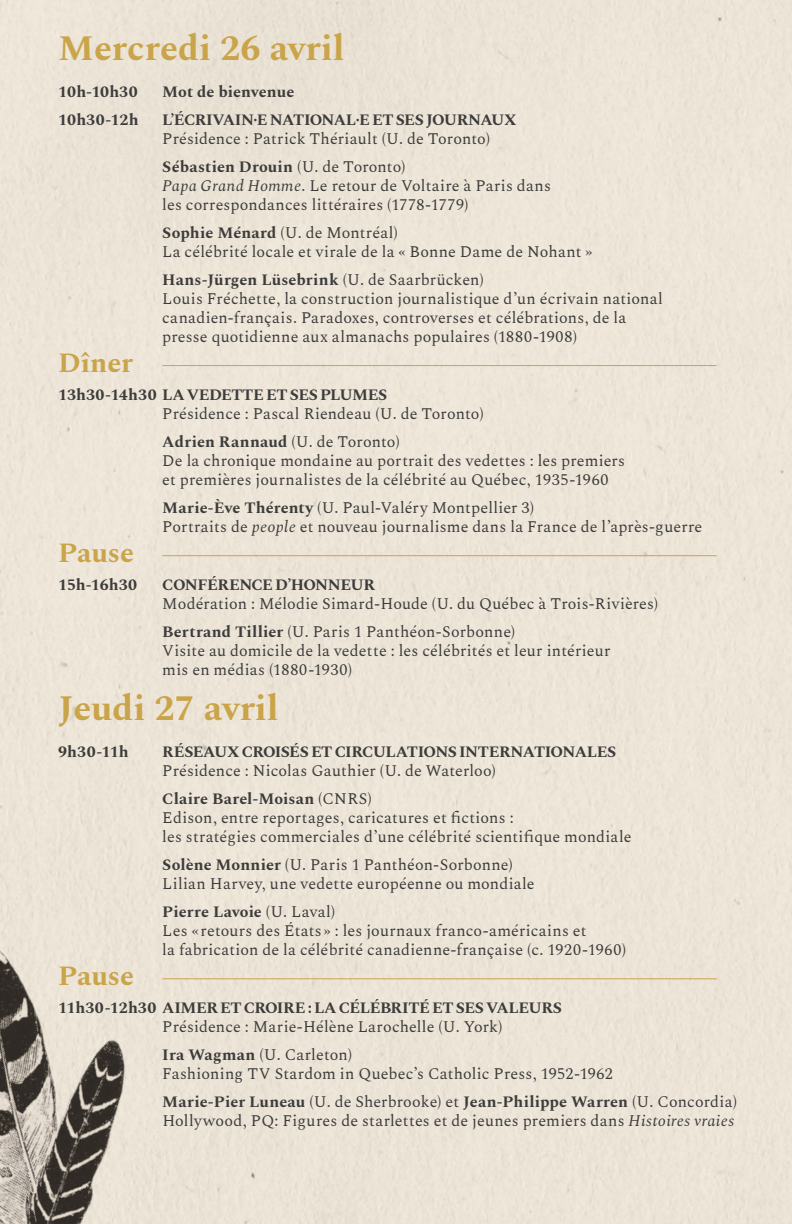
<style>
.page{position:relative;width:792px;height:1224px;background:#fff}
.page>*{position:absolute;margin:0;border:0;box-sizing:border-box;transform-origin:0 0}
.t1{font:700 36px "Spectral";color:#caa449}
.t2{font:700 28px "Spectral";color:#caa449}
.t3{font:16px/19px "Spectral";letter-spacing:.01em;color:#3c3c3b}
.t4{font:700 16px "Spectral";letter-spacing:-.03em;color:#3c3c3b}
.t5{font:700 16px "Spectral";letter-spacing:.01em;color:#3c3c3b}
.t6{font:700 16px "Spectral";letter-spacing:.005em;color:#3c3c3b}
.t7{font:700 16px "Spectral";color:#3c3c3b}
.s1{font-weight:700}
.s2{font-style:italic}
</style>
<div class="page">
<hr style="left:162px;top:365px;width:555px;height:1px;background:#caa449">
<hr style="left:162px;top:555px;width:555px;height:1px;background:#caa449">
<hr style="left:162px;top:978px;width:555px;height:1px;background:#caa449">
<img style="left:0;top:806px;width:252px;height:418px">
<h1 class="t1" style="left:58px;top:22px;width:288px">Mercredi 26 avril</h1>
<p class="t5" style="left:58px;top:80px;width:81px">10h-10h30</p>
<p class="t6" style="left:162px;top:80px;width:133px">Mot de bienvenue</p>
<p class="t5" style="left:58px;top:108px;width:82px">10h30-12h</p>
<p class="t4" style="left:162px;top:108px;width:356px">L’ÉCRIVAIN·E NATIONAL·E ET SES JOURNAUX</p>
<p class="t3" style="left:162px;top:123px;width:329px;line-height:28px">Présidence : Patrick Thériault (U. de Toronto)<br><span class="s1">Sébastien Drouin</span> (U. de Toronto)</p>
<p class="t3" style="left:162px;top:175px;width:390px"><span class="s2">Papa Grand Homme</span>. Le retour de Voltaire à Paris dans les correspondances littéraires (1778-1779)</p>
<p class="t3" style="left:162px;top:222px;width:432px"><span class="s1">Sophie Ménard</span> (U. de Montréal)<br>La célébrité locale et virale de la « Bonne Dame de Nohant »</p>
<p class="t3" style="left:162px;top:269px;width:502px"><span class="s1">Hans-Jürgen Lüsebrink</span> (U. de Saarbrücken)<br>Louis Fréchette, la construction journalistique d’un écrivain national canadien-français. Paradoxes, controverses et célébrations, de la presse quotidienne aux almanachs populaires (1880-1908)</p>
<h2 class="t2" style="left:58px;top:342px;width:76px">Dîner</h2>
<p class="t4" style="left:58px;top:383px;width:331px">13h30-14h30 LA VEDETTE ET SES PLUMES</p>
<p class="t3" style="left:162px;top:398px;width:323px;line-height:28px">Présidence : Pascal Riendeau (U. de Toronto)<br><span class="s1">Adrien Rannaud</span> (U. de Toronto)</p>
<p class="t3" style="left:162px;top:450px;width:464px">De la chronique mondaine au portrait des vedettes : les premiers et premières journalistes de la célébrité au Québec, 1935-1960</p>
<p class="t3" style="left:162px;top:497px;width:542px"><span class="s1">Marie-Ève Thérenty</span> (U. Paul-Valéry Montpellier 3)<br>Portraits de <span class="s2">people</span> et nouveau journalisme dans la France de l’après-guerre</p>
<h2 class="t2" style="left:58px;top:532px;width:77px">Pause</h2>
<p class="t7" style="left:58px;top:573px;width:80px">15h-16h30</p>
<p class="t4" style="left:162px;top:573px;width:214px">CONFÉRENCE D’HONNEUR</p>
<p class="t3" style="left:162px;top:588px;width:497px;line-height:28px">Modération : Mélodie Simard-Houde (U. du Québec à Trois-Rivières)<br><span class="s1">Bertrand Tillier</span> (U. Paris 1 Panthéon-Sorbonne)</p>
<p class="t3" style="left:162px;top:640px;width:450px">Visite au domicile de la vedette : les célébrités et leur intérieur mis en médias (1880-1930)</p>
<h1 class="t1" style="left:58px;top:682px;width:222px">Jeudi 27 avril</h1>
<p class="t4" style="left:58px;top:740px;width:72px">9h30-11h</p>
<p class="t4" style="left:162px;top:740px;width:455px">RÉSEAUX CROISÉS ET CIRCULATIONS INTERNATIONALES</p>
<p class="t3" style="left:162px;top:755px;width:335px;line-height:28px">Présidence : Nicolas Gauthier (U. de Waterloo)<br><span class="s1">Claire Barel-Moisan</span> (CNRS)</p>
<p class="t3" style="left:162px;top:807px;width:471px">Edison, entre reportages, caricatures et fictions :<br>les stratégies commerciales d’une célébrité scientifique mondiale</p>
<p class="t3" style="left:162px;top:854px;width:374px"><span class="s1">Solène Monnier</span> (U. Paris 1 Panthéon-Sorbonne)<br>Lilian Harvey, une vedette européenne ou mondiale</p>
<p class="t3" style="left:162px;top:901px;width:465px"><span class="s1">Pierre Lavoie</span> (U. Laval)<br>Les « retours des États » : les journaux franco-américains et<br>la fabrication de la célébrité canadienne-française (c. 1920-1960)</p>
<h2 class="t2" style="left:58px;top:955px;width:77px">Pause</h2>
<p class="t4" style="left:58px;top:996px;width:505px">11h30-12h30 AIMER ET CROIRE : LA CÉLÉBRITÉ ET SES VALEURS</p>
<p class="t3" style="left:162px;top:1012px;width:342px;line-height:28px">Présidence : Marie-Hélène Larochelle (U. York)<br><span class="s1">Ira Wagman</span> (U. Carleton)</p>
<p class="t3" style="left:162px;top:1059px;width:576px;line-height:28px">Fashioning TV Stardom in Quebec’s Catholic Press, 1952-1962<br><span class="s1">Marie-Pier Luneau</span> (U. de Sherbrooke) et <span class="s1">Jean-Philippe Warren</span> (U. Concordia)</p>
<p class="t3" style="left:162px;top:1110px;width:573px">Hollywood, PQ: Figures de starlettes et de jeunes premiers dans <span class="s2">Histoires vraies</span></p>
</div>
